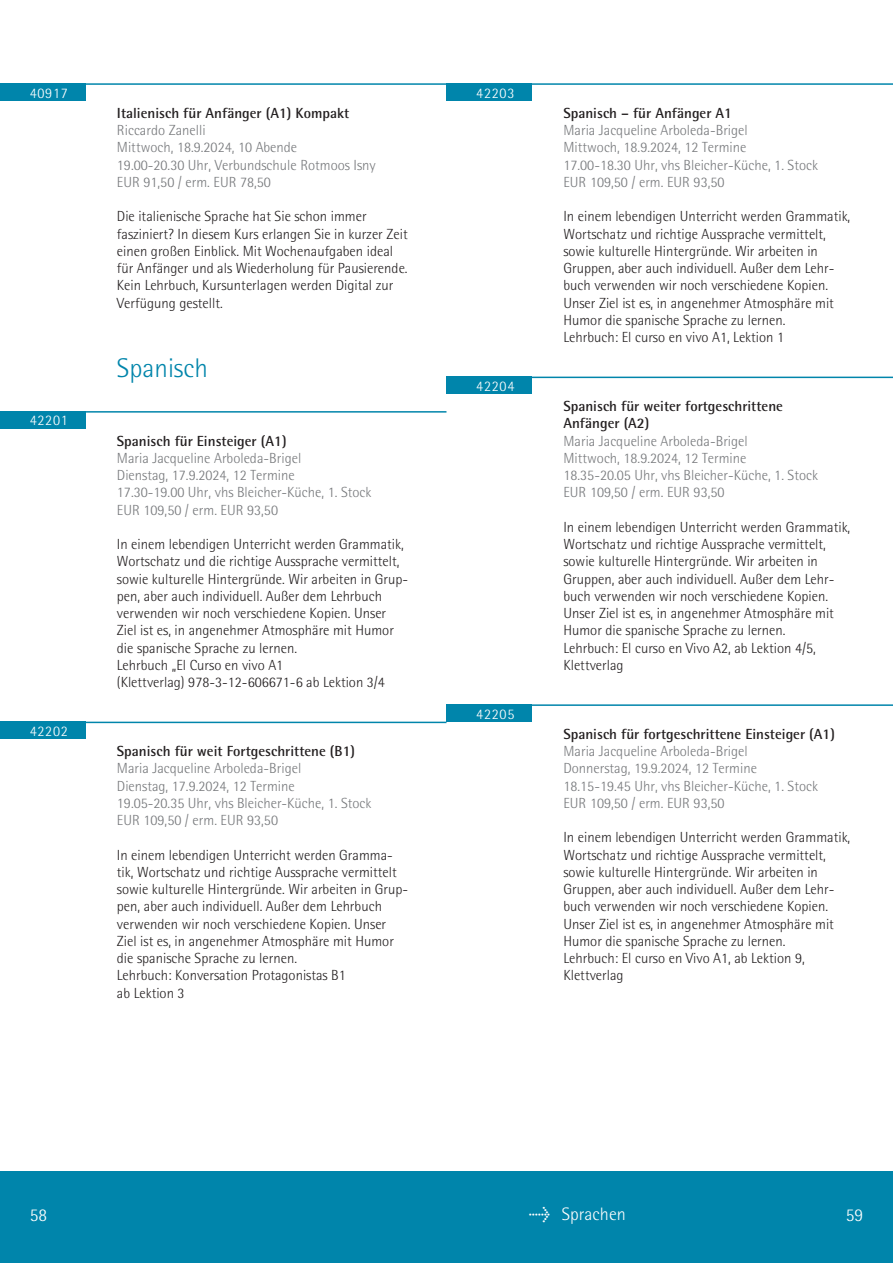
<style>
.page{position:relative;width:893px;height:1263px;background:#fff}
.page>*{position:absolute;margin:0;border:0;box-sizing:border-box;transform-origin:0 0}
.Kapitelüberschrift{font:300 27px "Rotis Semi Sans";color:#0085ab}
.t1{font:300 18px "Rotis Semi Sans";color:#fff}
.Text{font:300 14.7px/17.2px "Rotis Semi Sans";color:#231f20}
.Dozent_und_Datum{font:300 14.7px "Rotis Semi Sans";color:#76787b}
.Fließtext_fett{font:700 14.7px "Rotis Semi Sans";color:#231f20}
.Zahlen_weiss{font:300 14.7px "Rotis Semi Sans";letter-spacing:.05em;color:#fff}
.s1{font-family:"Meta Plus";font-weight:400}
</style>
<div class="page">
<div style="left:0;top:83px;width:85px;height:18px;background:#0085ab"></div>
<hr style="left:85px;top:83px;width:361px;height:2px;background:#0085ab">
<div style="left:0;top:411px;width:85px;height:17px;background:#0085ab"></div>
<hr style="left:85px;top:411px;width:361px;height:2px;background:#0085ab">
<div style="left:446px;top:83px;width:85px;height:18px;background:#0085ab"></div>
<hr style="left:531px;top:83px;width:362px;height:2px;background:#0085ab">
<div style="left:446px;top:377px;width:85px;height:17px;background:#0085ab"></div>
<hr style="left:531px;top:377px;width:362px;height:1px;background:#0085ab">
<div style="left:446px;top:704px;width:85px;height:18px;background:#0085ab"></div>
<hr style="left:531px;top:704px;width:362px;height:2px;background:#0085ab">
<div style="left:0;top:722px;width:85px;height:17px;background:#0085ab"></div>
<hr style="left:85px;top:722px;width:361px;height:1px;background:#0085ab">
<div style="left:0;top:1172px;width:446px;height:91px;background:#0085ab"></div>
<div style="left:446px;top:1172px;width:447px;height:91px;background:#0085ab"></div>
<p class="Zahlen_weiss" style="left:30px;top:84px;width:40px">40917</p>
<p class="Zahlen_weiss" style="left:30px;top:412px;width:40px">42201</p>
<p class="Zahlen_weiss" style="left:30px;top:722px;width:40px">42202</p>
<p class="Fließtext_fett" style="left:117px;top:104px;width:234px">Italienisch für Anfänger (A1) Kompakt</p>
<p class="Dozent_und_Datum" style="left:117px;top:122px;width:90px">Riccardo Zanelli</p>
<p class="Dozent_und_Datum" style="left:117px;top:139px;width:182px">Mittwoch, 18.9.2024, 10 Abende</p>
<p class="Dozent_und_Datum" style="left:117px;top:156px;width:260px">19.00-20.30 Uhr, Verbundschule Rotmoos Isny</p>
<p class="Dozent_und_Datum" style="left:117px;top:173px;width:156px">EUR 91,50 / erm. EUR 78,50</p>
<p class="Text" style="left:117px;top:208px;width:292px">Die italienische Sprache hat Sie schon immer fasziniert? In diesem Kurs erlangen Sie in kurzer Zeit einen großen Einblick. Mit Wochenaufgaben ideal für Anfänger und als Wiederholung für Pausierende.</p>
<p class="Text" style="left:117px;top:277px;width:278px">Kein Lehrbuch, Kursunterlagen werden Digital zur<br>Verfügung gestellt.</p>
<p class="Kapitelüberschrift" style="left:117px;top:352px;width:93px">Spanisch</p>
<p class="Fließtext_fett" style="left:117px;top:432px;width:171px">Spanisch für Einsteiger (A1)</p>
<p class="Dozent_und_Datum" style="left:117px;top:449px;width:186px">Maria Jacqueline Arboleda-Brigel</p>
<p class="Dozent_und_Datum" style="left:117px;top:467px;width:179px">Dienstag, 17.9.2024, 12 Termine</p>
<p class="Dozent_und_Datum" style="left:117px;top:484px;width:256px">17.30-19.00 Uhr, vhs Bleicher-Küche, 1. Stock</p>
<p class="Dozent_und_Datum" style="left:117px;top:501px;width:163px">EUR 109,50 / erm. EUR 93,50</p>
<p class="Text" style="left:117px;top:535px;width:293px">In einem lebendigen Unterricht werden Grammatik, Wortschatz und die richtige Aussprache vermittelt, sowie kulturelle Hintergründe. Wir arbeiten in Grup&shy;pen, aber auch individuell. Außer dem Lehrbuch verwenden wir noch verschiedene Kopien. Unser Ziel ist es, in angenehmer Atmosphäre mit Humor die spanische Sprache zu lernen.</p>
<p class="Text" style="left:117px;top:656px;width:168px">Lehrbuch „El Curso en vivo A1</p>
<p class="Text" style="left:117px;top:673px;width:270px">(Klettverlag) 978-3-12-606671-6 ab Lektion 3/4</p>
<p class="Fließtext_fett" style="left:117px;top:742px;width:240px">Spanisch für weit Fortgeschrittene (B1)</p>
<p class="Dozent_und_Datum" style="left:117px;top:760px;width:186px">Maria Jacqueline Arboleda-Brigel</p>
<p class="Dozent_und_Datum" style="left:117px;top:777px;width:179px">Dienstag, 17.9.2024, 12 Termine</p>
<p class="Dozent_und_Datum" style="left:117px;top:794px;width:256px">19.05-20.35 Uhr, vhs Bleicher-Küche, 1. Stock</p>
<p class="Dozent_und_Datum" style="left:117px;top:812px;width:163px">EUR 109,50 / erm. EUR 93,50</p>
<p class="Text" style="left:117px;top:846px;width:293px">In einem lebendigen Unterricht werden Gramma&shy;tik, Wortschatz und richtige Aussprache vermittelt sowie kulturelle Hintergründe. Wir arbeiten in Grup&shy;pen, aber auch individuell. Außer dem Lehrbuch verwenden wir noch verschiedene Kopien. Unser Ziel ist es, in angenehmer Atmosphäre mit Humor die spanische Sprache zu lernen.</p>
<p class="Text" style="left:117px;top:967px;width:230px">Lehrbuch: Konversation Protagonistas B1</p>
<p class="Text" style="left:117px;top:984px;width:69px">ab Lektion 3</p>
<p class="Zahlen_weiss" style="left:476px;top:84px;width:40px">42203</p>
<p class="Zahlen_weiss" style="left:476px;top:377px;width:40px">42204</p>
<p class="Zahlen_weiss" style="left:476px;top:705px;width:40px">42205</p>
<p class="Fließtext_fett" style="left:563px;top:104px;width:170px">Spanisch – für Anfänger A1</p>
<p class="Dozent_und_Datum" style="left:563px;top:122px;width:186px">Maria Jacqueline Arboleda-Brigel</p>
<p class="Dozent_und_Datum" style="left:563px;top:139px;width:185px">Mittwoch, 18.9.2024, 12 Termine</p>
<p class="Dozent_und_Datum" style="left:563px;top:156px;width:256px">17.00-18.30 Uhr, vhs Bleicher-Küche, 1. Stock</p>
<p class="Dozent_und_Datum" style="left:563px;top:173px;width:163px">EUR 109,50 / erm. EUR 93,50</p>
<p class="Text" style="left:563px;top:208px;width:288px">In einem lebendigen Unterricht werden Grammatik, Wortschatz und richtige Aussprache vermittelt, sowie kulturelle Hintergründe. Wir arbeiten in Gruppen, aber auch individuell. Außer dem Lehr&shy;buch verwenden wir noch verschiedene Kopien.<br>Unser Ziel ist es, in angenehmer Atmosphäre mit Humor die spanische Sprache zu lernen.</p>
<p class="Text" style="left:563px;top:328px;width:222px">Lehrbuch: El curso en vivo A1, Lektion 1</p>
<p class="Fließtext_fett" style="left:563px;top:397px;width:221px">Spanisch für weiter fortgeschrittene</p>
<p class="Fließtext_fett" style="left:563px;top:414px;width:87px">Anfänger (A2)</p>
<p class="Dozent_und_Datum" style="left:563px;top:432px;width:186px">Maria Jacqueline Arboleda-Brigel</p>
<p class="Dozent_und_Datum" style="left:563px;top:449px;width:185px">Mittwoch, 18.9.2024, 12 Termine</p>
<p class="Dozent_und_Datum" style="left:563px;top:467px;width:256px">18.35-20.05 Uhr, vhs Bleicher-Küche, 1. Stock</p>
<p class="Dozent_und_Datum" style="left:563px;top:484px;width:163px">EUR 109,50 / erm. EUR 93,50</p>
<p class="Text" style="left:563px;top:518px;width:288px">In einem lebendigen Unterricht werden Grammatik, Wortschatz und richtige Aussprache vermittelt, sowie kulturelle Hintergründe. Wir arbeiten in Gruppen, aber auch individuell. Außer dem Lehr&shy;buch verwenden wir noch verschiedene Kopien.<br>Unser Ziel ist es, in angenehmer Atmosphäre mit Humor die spanische Sprache zu lernen.</p>
<p class="Text" style="left:563px;top:639px;width:254px">Lehrbuch: El curso en Vivo A2, ab Lektion 4/5,<br>Klettverlag</p>
<p class="Fließtext_fett" style="left:563px;top:725px;width:273px">Spanisch für fortgeschrittene Einsteiger (A1)</p>
<p class="Dozent_und_Datum" style="left:563px;top:743px;width:186px">Maria Jacqueline Arboleda-Brigel</p>
<p class="Dozent_und_Datum" style="left:563px;top:760px;width:195px">Donnerstag, 19.9.2024, 12 Termine</p>
<p class="Dozent_und_Datum" style="left:563px;top:777px;width:256px">18.15-19.45 Uhr, vhs Bleicher-Küche, 1. Stock</p>
<p class="Dozent_und_Datum" style="left:563px;top:794px;width:163px">EUR 109,50 / erm. EUR 93,50</p>
<p class="Text" style="left:563px;top:829px;width:288px">In einem lebendigen Unterricht werden Grammatik, Wortschatz und richtige Aussprache vermittelt, sowie kulturelle Hintergründe. Wir arbeiten in Gruppen, aber auch individuell. Außer dem Lehr&shy;buch verwenden wir noch verschiedene Kopien.<br>Unser Ziel ist es, in angenehmer Atmosphäre mit Humor die spanische Sprache zu lernen.</p>
<p class="Text" style="left:563px;top:949px;width:243px">Lehrbuch: El curso en Vivo A1, ab Lektion 9,</p>
<p class="Text" style="left:563px;top:967px;width:62px">Klettverlag</p>
<p class="t1" style="left:30px;top:1204px;width:19px">58</p>
<p class="t1" style="left:529px;top:1204px;width:98px"><span class="s1">&gt;</span> Sprachen</p>
<p class="t1" style="left:846px;top:1204px;width:19px">59</p>
</div>
